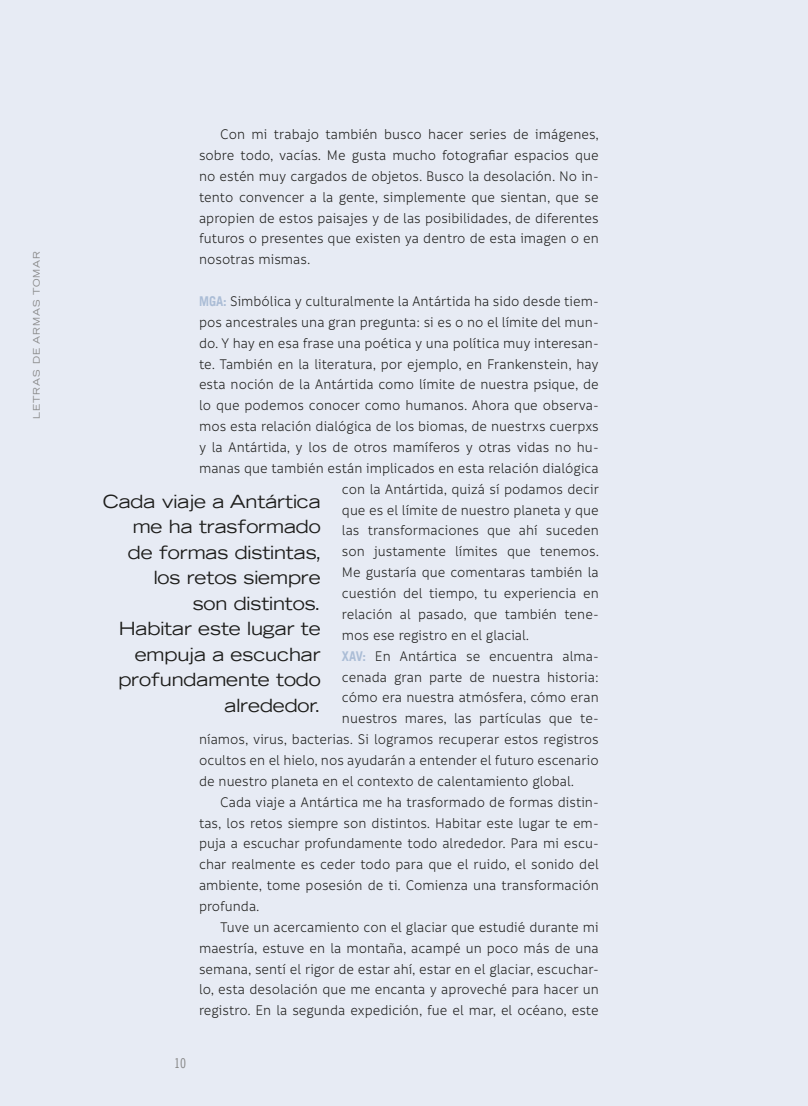
<style>
.page{position:relative;width:808px;height:1106px;background:#e7ebf4}
.page>*{position:absolute;margin:0;border:0;box-sizing:border-box;transform-origin:0 0}
.Balazos_1{font:expanded 18px/25.5px "Trade Gothic LT";letter-spacing:-.005em;color:#1d1d1b;text-align:right}
.Cuerpo_de_texto_sin{font:15px "Informative";color:#1d1d1b;scale:.95 1}
.Cuerpo_de_texto_con{font:15px/20.9px "Informative";color:#1d1d1b;text-align:justify;scale:.95 1}
.t1{font:13.5px "Trade Gothic LT Cond Eighteen";color:#878787}
.t2{font:expanded 9px "Trade Gothic LT";letter-spacing:.1em;color:#878787}
.s1{font-family:"Trade Gothic LT";font-weight:700;font-size:13.5px;color:#abbdd6}
</style>
<div class="page">
<p class="t2" style="left:31px;top:419px;width:169px;rotate:-90deg">LETRAS DE ARMAS TOMAR</p>
<p class="Cuerpo_de_texto_con" style="left:199px;top:124px;width:423px;text-indent:21px">Con mi trabajo también busco hacer series de imágenes, sobre todo, vacías. Me gusta mucho fotografiar espacios que no estén muy cargados de objetos. Busco la desolación. No in&shy;tento convencer a la gente, simplemente que sientan, que se apropien de estos paisajes y de las posibilidades, de diferentes futuros o presentes que existen ya dentro de esta imagen o en nosotras mismas.</p>
<p class="Cuerpo_de_texto_sin" style="left:199px;top:293px;width:422px"><span class="s1">MGA:</span> Simbólica y culturalmente la Antártida ha sido desde tiem-</p>
<p class="Cuerpo_de_texto_sin" style="left:199px;top:314px;width:422px">pos ancestrales una gran pregunta: si es o no el límite del mun-</p>
<p class="Cuerpo_de_texto_sin" style="left:199px;top:335px;width:422px">do. Y hay en esa frase una poética y una política muy interesan-</p>
<p class="Cuerpo_de_texto_sin" style="left:199px;top:356px;width:422px">te. También en la literatura, por ejemplo, en Frankenstein, hay</p>
<p class="Cuerpo_de_texto_sin" style="left:199px;top:377px;width:422px">esta noción de la Antártida como límite de nuestra psique, de</p>
<p class="Cuerpo_de_texto_sin" style="left:199px;top:398px;width:422px">lo que podemos conocer como humanos. Ahora que observa-</p>
<p class="Cuerpo_de_texto_sin" style="left:199px;top:418px;width:422px">mos esta relación dialógica de los biomas, de nuestrxs cuerpxs</p>
<p class="Cuerpo_de_texto_sin" style="left:199px;top:439px;width:422px">y la Antártida, y los de otros mamíferos y otras vidas no hu-</p>
<p class="Cuerpo_de_texto_sin" style="left:199px;top:460px;width:422px">manas que también están implicados en esta relación dialógica</p>
<p class="Cuerpo_de_texto_sin" style="left:342px;top:481px;width:272px">con la Antártida, quizá sí podamos decir</p>
<p class="Cuerpo_de_texto_sin" style="left:342px;top:502px;width:272px">que es el límite de nuestro planeta y que</p>
<p class="Cuerpo_de_texto_sin" style="left:342px;top:523px;width:272px">las transformaciones que ahí suceden</p>
<p class="Cuerpo_de_texto_sin" style="left:342px;top:544px;width:272px">son justamente límites que tenemos.</p>
<p class="Cuerpo_de_texto_sin" style="left:342px;top:564px;width:272px">Me gustaría que comentaras también la</p>
<p class="Cuerpo_de_texto_sin" style="left:342px;top:585px;width:272px">cuestión del tiempo, tu experiencia en</p>
<p class="Cuerpo_de_texto_sin" style="left:342px;top:606px;width:272px">relación al pasado, que también tene-</p>
<p class="Cuerpo_de_texto_sin" style="left:342px;top:627px;width:199px">mos ese registro en el glacial.</p>
<p class="Cuerpo_de_texto_sin" style="left:342px;top:648px;width:272px"><span class="s1">XAV:</span> En Antártica se encuentra alma-</p>
<p class="Cuerpo_de_texto_sin" style="left:342px;top:669px;width:272px">cenada gran parte de nuestra historia:</p>
<p class="Cuerpo_de_texto_sin" style="left:342px;top:689px;width:272px">cómo era nuestra atmósfera, cómo eran</p>
<p class="Cuerpo_de_texto_sin" style="left:342px;top:710px;width:272px">nuestros mares, las partículas que te-</p>
<p class="Cuerpo_de_texto_sin" style="left:199px;top:731px;width:422px">níamos, virus, bacterias. Si logramos recuperar estos registros</p>
<p class="Cuerpo_de_texto_sin" style="left:199px;top:752px;width:422px">ocultos en el hielo, nos ayudarán a entender el futuro escenario</p>
<p class="Cuerpo_de_texto_sin" style="left:199px;top:773px;width:397px">de nuestro planeta en el contexto de calentamiento global.</p>
<p class="Cuerpo_de_texto_con" style="left:199px;top:791px;width:422px;text-indent:21px">Cada viaje a Antártica me ha trasformado de formas distin&shy;tas, los retos siempre son distintos. Habitar este lugar te em&shy;puja a escuchar profundamente todo alrededor. Para mi escu&shy;char realmente es ceder todo para que el ruido, el sonido del ambiente, tome posesión de ti. Comienza una transformación profunda.</p>
<p class="Cuerpo_de_texto_con" style="left:199px;top:917px;width:422px;text-indent:21px">Tuve un acercamiento con el glaciar que estudié durante mi maestría, estuve en la montaña, acampé un poco más de una semana, sentí el rigor de estar ahí, estar en el glaciar, escuchar&shy;lo, esta desolación que me encanta y aproveché para hacer un registro. En la segunda expedición, fue el mar, el océano, este</p>
<p class="Balazos_1" style="left:103px;top:488px;width:220px">Cada viaje a Antártica me ha trasformado<br>de formas distintas, los retos siempre<br>son distintos.<br>Habitar este lugar te empuja a escuchar profundamente todo alrededor.</p>
<p class="t1" style="left:174px;top:1055px;width:13px">10</p>
</div>
